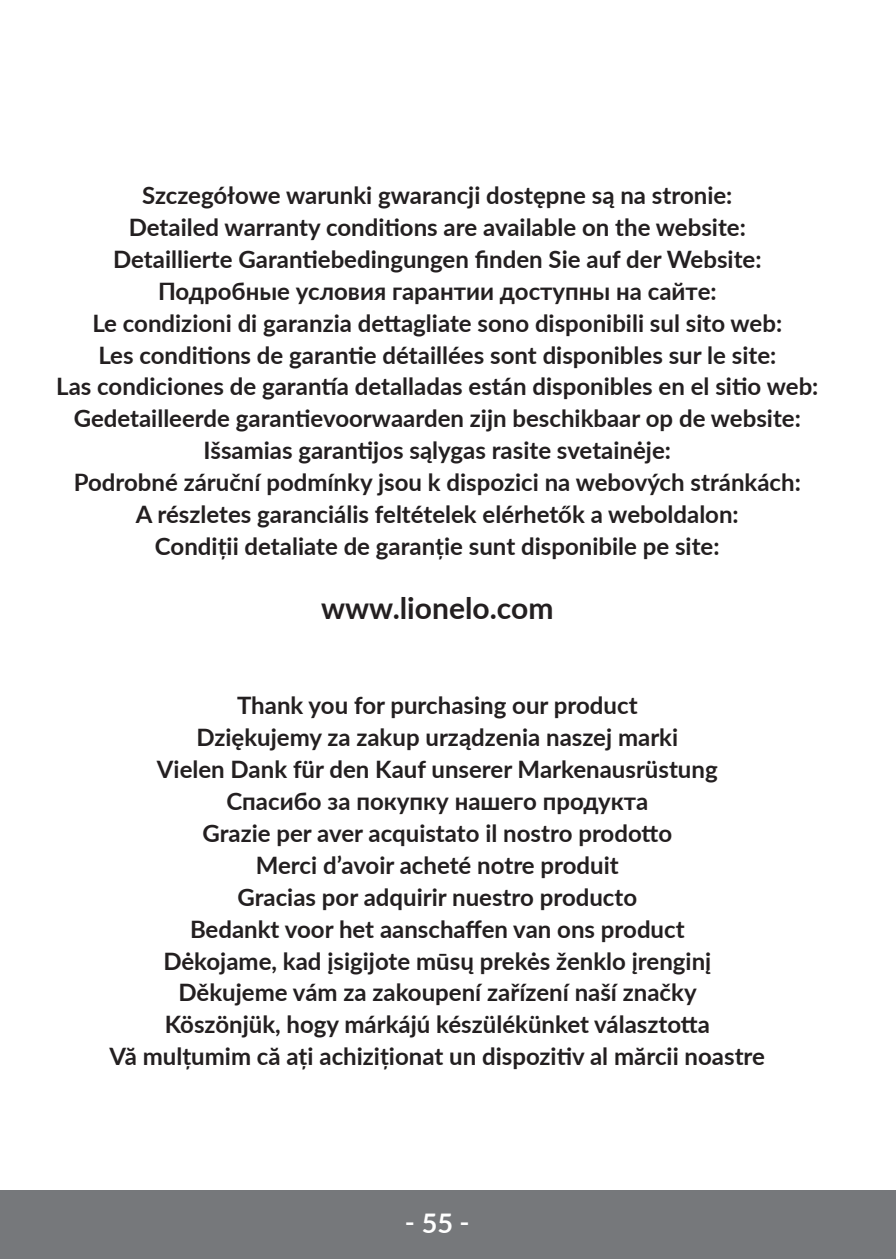
<style>
.page{position:relative;width:896px;height:1259px;background:#fff}
.page>*{position:absolute;margin:0;border:0;box-sizing:border-box;transform-origin:0 0}
.t1{font:700 30px "Lato";color:#231f20}
.t2{font:700 27px "Lato";color:#fff}
.t3{font:700 24px/31.8px "Lato";color:#231f20;text-align:center}
</style>
<div class="page">
<div style="left:0;top:1190px;width:895px;height:69px;background:#76787b"></div>
<p class="t3" style="left:56px;top:178px;width:763px">Szczegółowe warunki gwarancji dostępne są na stronie:<br>Detailed warranty conditions are available on the website:<br>Detaillierte Garantiebedingungen finden Sie auf der Website:<br>Подробные условия гарантии доступны на сайте:<br>Le condizioni di garanzia dettagliate sono disponibili sul sito web:<br>Les conditions de garantie détaillées sont disponibles sur le site:<br>Las condiciones de garantía detalladas están disponibles en el sitio web:<br>Gedetailleerde garantievoorwaarden zijn beschikbaar op de website:<br>Išsamias garantijos sąlygas rasite svetainėje:<br>Podrobné záruční podmínky jsou k dispozici na webových stránkách:<br>A részletes garanciális feltételek elérhetők a weboldalon:<br>Condiții detaliate de garanție sunt disponibile pe site:</p>
<p class="t1" style="left:321px;top:586px;width:234px">www.lionelo.com</p>
<p class="t3" style="left:110px;top:689px;width:657px">Thank you for purchasing our product<br>Dziękujemy za zakup urządzenia naszej marki<br>Vielen Dank für den Kauf unserer Markenausrüstung Спасибо за покупку нашего продукта<br>Grazie per aver acquistato il nostro prodotto<br>Merci d’avoir acheté notre produit<br>Gracias por adquirir nuestro producto<br>Bedankt voor het aanschaffen van ons product<br>Dėkojame, kad įsigijote mūsų prekės ženklo įrenginį Děkujeme vám za zakoupení zařízení naší značky<br>Köszönjük, hogy márkájú készülékünket választotta<br>Vă mulțumim că ați achiziționat un dispozitiv al mărcii noastre</p>
<p class="t2" style="left:405px;top:1203px;width:66px">‑ 55 ‑</p>
</div>
